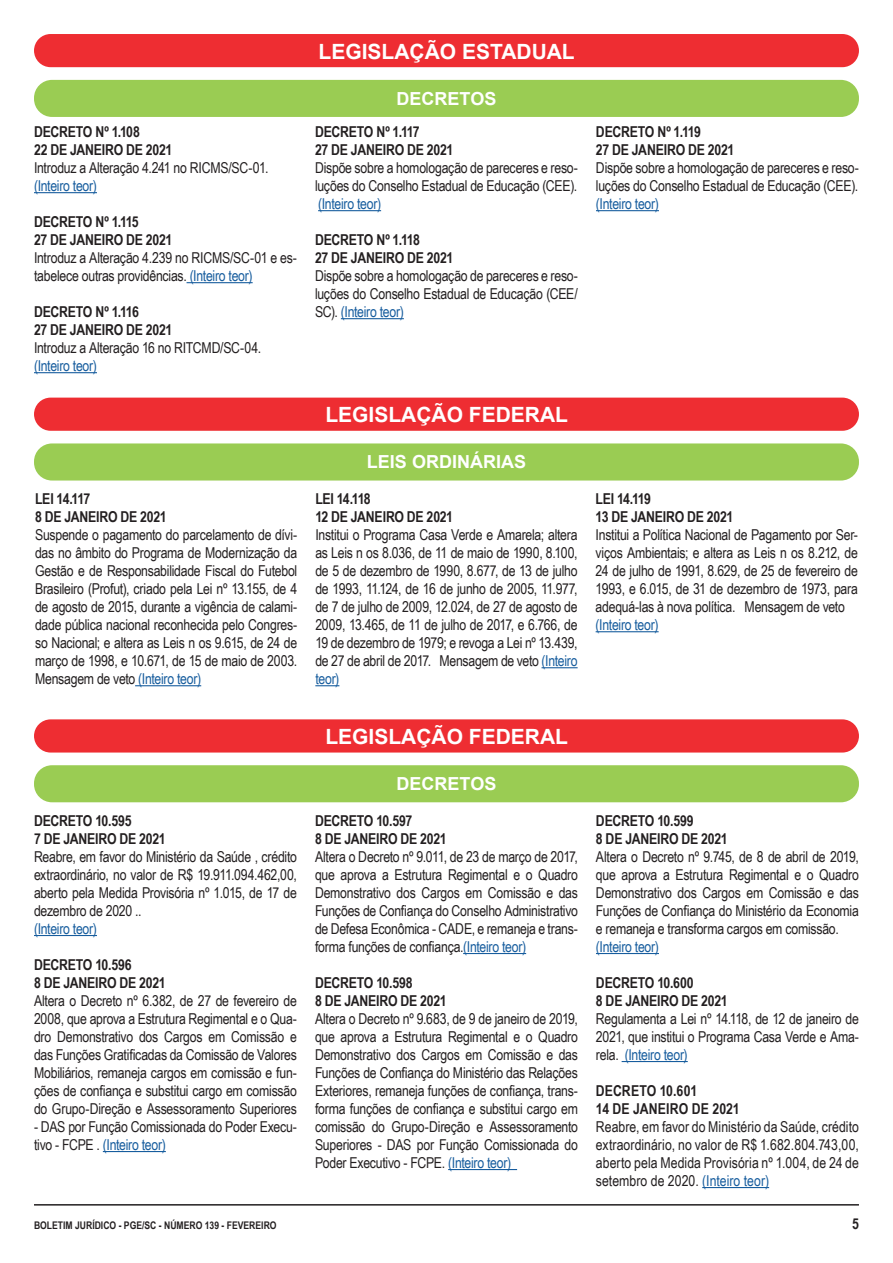
<style>
.page{position:relative;width:893px;height:1263px;background:#fff}
.page>*{position:absolute;margin:0;border:0;box-sizing:border-box;transform-origin:0 0}
.t1{font:700 21px "Arial";color:#fff}
.t2{font:700 18px "Arial";color:#fff}
.t3{font:15px/18px "Arial Narrow";letter-spacing:-.015em;color:#231f20;text-align:justify}
.t4{font:700 15px "Arial Narrow";letter-spacing:-.01em;color:#231f20}
.t5{font:15px "Arial Narrow";letter-spacing:-.015em;color:#175d9e}
.t6{font:700 15px "Arial Narrow";letter-spacing:.01em;color:#231f20}
.t7{font:700 10.5px "Arial Narrow";color:#231f20}
.s1{color:#175d9e}
</style>
<div class="page">
<hr style="left:34px;top:1204px;width:825px;height:1px;background:#231f20">
<div style="left:34px;top:34px;width:825px;height:33px;background:#ee2d32;border-radius:17px"></div>
<div style="left:34px;top:80px;width:825px;height:37px;background:#9acc53;border-radius:18px"></div>
<hr style="left:34px;top:192px;width:63px;height:1px;background:#175d9e">
<hr style="left:187px;top:282px;width:66px;height:1px;background:#175d9e">
<hr style="left:34px;top:372px;width:63px;height:1px;background:#175d9e">
<hr style="left:318px;top:210px;width:63px;height:1px;background:#175d9e">
<hr style="left:341px;top:318px;width:63px;height:1px;background:#175d9e">
<hr style="left:596px;top:210px;width:63px;height:1px;background:#175d9e">
<div style="left:34px;top:398px;width:825px;height:33px;background:#ee2d32;border-radius:17px"></div>
<div style="left:34px;top:443px;width:825px;height:37px;background:#9acc53;border-radius:18px"></div>
<hr style="left:135px;top:685px;width:66px;height:1px;background:#175d9e">
<hr style="left:541px;top:667px;width:37px;height:1px;background:#175d9e">
<svg style="left:315px;top:685px;width:24px;height:1px"></svg>
<hr style="left:596px;top:631px;width:63px;height:1px;background:#175d9e">
<div style="left:34px;top:719px;width:825px;height:33px;background:#ee2d32;border-radius:17px"></div>
<div style="left:34px;top:765px;width:825px;height:37px;background:#9acc53;border-radius:18px"></div>
<hr style="left:34px;top:935px;width:63px;height:1px;background:#175d9e">
<hr style="left:103px;top:1151px;width:63px;height:1px;background:#175d9e">
<hr style="left:463px;top:953px;width:63px;height:1px;background:#175d9e">
<hr style="left:448px;top:1169px;width:69px;height:1px;background:#175d9e">
<hr style="left:596px;top:953px;width:63px;height:1px;background:#175d9e">
<hr style="left:622px;top:1061px;width:66px;height:1px;background:#175d9e">
<hr style="left:702px;top:1187px;width:67px;height:1px;background:#175d9e">
<p class="t4" style="left:34px;top:120px;width:107px">DECRETO Nº 1.108</p>
<p class="t4" style="left:34px;top:138px;width:140px">22 DE JANEIRO DE 2021</p>
<p class="t3" style="left:34px;top:158px;width:236px">Introduz a Alteração 4.241 no RICMS/SC-01.</p>
<p class="t5" style="left:34px;top:175px;width:64px">(Inteiro teor)</p>
<p class="t4" style="left:34px;top:210px;width:106px">DECRETO Nº 1.115</p>
<p class="t4" style="left:34px;top:228px;width:140px">27 DE JANEIRO DE 2021</p>
<p class="t3" style="left:34px;top:248px;width:264px">Introduz a Alteração 4.239 no RICMS/SC-01 e es&shy;tabelece outras providências. <span class="s1">(Inteiro teor)</span></p>
<p class="t4" style="left:34px;top:300px;width:106px">DECRETO Nº 1.116</p>
<p class="t4" style="left:34px;top:318px;width:140px">27 DE JANEIRO DE 2021</p>
<p class="t3" style="left:34px;top:338px;width:229px">Introduz a Alteração 16 no RITCMD/SC-04.</p>
<p class="t5" style="left:34px;top:355px;width:64px">(Inteiro teor)</p>
<p class="t4" style="left:35px;top:487px;width:57px">LEI 14.117</p>
<p class="t4" style="left:35px;top:505px;width:133px">8 DE JANEIRO DE 2021</p>
<p class="t3" style="left:35px;top:525px;width:264px">Suspende o pagamento do parcelamento de dívi&shy;das no âmbito do Programa de Modernização da Gestão e de Responsabilidade Fiscal do Futebol Brasileiro (Profut), criado pela Lei nº 13.155, de 4 de agosto de 2015, durante a vigência de calami&shy;dade pública nacional reconhecida pelo Congres&shy;so Nacional; e altera as Leis n os 9.615, de 24 de março de 1998, e 10.671, de 15 de maio de 2003.<br>Mensagem de veto <span class="s1">(Inteiro teor)</span></p>
<p class="t4" style="left:34px;top:809px;width:99px">DECRETO 10.595</p>
<p class="t4" style="left:34px;top:827px;width:133px">7 DE JANEIRO DE 2021</p>
<p class="t3" style="left:34px;top:847px;width:264px">Reabre, em favor do Ministério da Saúde , crédito extraordinário, no valor de R$ 19.911.094.462,00, aberto pela Medida Provisória nº 1.015, de 17 de dezembro de 2020 ..</p>
<p class="t5" style="left:34px;top:918px;width:64px">(Inteiro teor)</p>
<p class="t4" style="left:34px;top:953px;width:99px">DECRETO 10.596</p>
<p class="t4" style="left:34px;top:971px;width:133px">8 DE JANEIRO DE 2021</p>
<p class="t3" style="left:34px;top:991px;width:264px">Altera o Decreto nº 6.382, de 27 de fevereiro de 2008, que aprova a Estrutura Regimental e o Qua&shy;dro Demonstrativo dos Cargos em Comissão e das Funções Gratificadas da Comissão de Valores Mobiliários, remaneja cargos em comissão e fun&shy;ções de confiança e substitui cargo em comissão do Grupo-Direção e Assessoramento Superiores</p>
<p class="t3" style="left:34px;top:1117px;width:264px">- DAS por Função Comissionada do Poder Execu&shy;tivo - FCPE . <span class="s1">(Inteiro teor)</span></p>
<p class="t1" style="left:319px;top:37px;width:258px">LEGISLAÇÃO ESTADUAL</p>
<p class="t2" style="left:397px;top:86px;width:101px">DECRETOS</p>
<p class="t4" style="left:315px;top:120px;width:106px">DECRETO Nº 1.117</p>
<p class="t4" style="left:315px;top:138px;width:140px">27 DE JANEIRO DE 2021</p>
<p class="t3" style="left:315px;top:158px;width:264px">Dispõe sobre a homologação de pareceres e reso&shy;luções do Conselho Estadual de Educação (CEE).</p>
<p class="t5" style="left:318px;top:193px;width:64px">(Inteiro teor)</p>
<p class="t4" style="left:315px;top:228px;width:106px">DECRETO Nº 1.118</p>
<p class="t4" style="left:315px;top:246px;width:140px">27 DE JANEIRO DE 2021</p>
<p class="t3" style="left:315px;top:266px;width:264px">Dispõe sobre a homologação de pareceres e reso&shy;luções do Conselho Estadual de Educação (CEE/ SC). <span class="s1">(Inteiro teor)</span></p>
<p class="t4" style="left:596px;top:120px;width:106px">DECRETO Nº 1.119</p>
<p class="t4" style="left:596px;top:138px;width:140px">27 DE JANEIRO DE 2021</p>
<p class="t3" style="left:596px;top:158px;width:264px">Dispõe sobre a homologação de pareceres e reso&shy;luções do Conselho Estadual de Educação (CEE).</p>
<p class="t5" style="left:596px;top:193px;width:64px">(Inteiro teor)</p>
<p class="t1" style="left:325px;top:400px;width:244px">LEGISLAÇÃO FEDERAL</p>
<p class="t2" style="left:367px;top:449px;width:161px">LEIS ORDINÁRIAS</p>
<p class="t4" style="left:315px;top:487px;width:57px">LEI 14.118</p>
<p class="t4" style="left:315px;top:505px;width:139px">12 DE JANEIRO DE 2021</p>
<p class="t3" style="left:315px;top:525px;width:264px">Institui o Programa Casa Verde e Amarela; altera as Leis n os 8.036, de 11 de maio de 1990, 8.100, de 5 de dezembro de 1990, 8.677, de 13 de julho de 1993, 11.124, de 16 de junho de 2005, 11.977, de 7 de julho de 2009, 12.024, de 27 de agosto de 2009, 13.465, de 11 de julho de 2017, e 6.766, de 19 de dezembro de 1979; e revoga a Lei nº 13.439, de 27 de abril de 2017. Mensagem de veto <span class="s1">(Inteiro teor)</span></p>
<p class="t1" style="left:325px;top:722px;width:244px">LEGISLAÇÃO FEDERAL</p>
<p class="t2" style="left:397px;top:771px;width:101px">DECRETOS</p>
<p class="t4" style="left:315px;top:809px;width:99px">DECRETO 10.597</p>
<p class="t4" style="left:315px;top:827px;width:133px">8 DE JANEIRO DE 2021</p>
<p class="t3" style="left:315px;top:847px;width:264px">Altera o Decreto nº 9.011, de 23 de março de 2017, que aprova a Estrutura Regimental e o Quadro Demonstrativo dos Cargos em Comissão e das Funções de Confiança do Conselho Administrativo de Defesa Econômica - CADE, e remaneja e trans&shy;forma funções de confiança.<span class="s1">(Inteiro teor)</span></p>
<p class="t4" style="left:315px;top:971px;width:99px">DECRETO 10.598</p>
<p class="t4" style="left:315px;top:989px;width:133px">8 DE JANEIRO DE 2021</p>
<p class="t3" style="left:315px;top:1009px;width:265px">Altera o Decreto nº 9.683, de 9 de janeiro de 2019, que aprova a Estrutura Regimental e o Quadro Demonstrativo dos Cargos em Comissão e das Funções de Confiança do Ministério das Relações Exteriores, remaneja funções de confiança, trans&shy;forma funções de confiança e substitui cargo em comissão do Grupo-Direção e Assessoramento Superiores - DAS por Função Comissionada do Poder Executivo - FCPE. <span class="s1">(Inteiro teor)</span></p>
<p class="t4" style="left:596px;top:487px;width:57px">LEI 14.119</p>
<p class="t4" style="left:596px;top:505px;width:139px">13 DE JANEIRO DE 2021</p>
<p class="t3" style="left:596px;top:525px;width:264px">Institui a Política Nacional de Pagamento por Ser&shy;viços Ambientais; e altera as Leis n os 8.212, de 24 de julho de 1991, 8.629, de 25 de fevereiro de 1993, e 6.015, de 31 de dezembro de 1973, para adequá-las à nova política. Mensagem de veto</p>
<p class="t5" style="left:596px;top:614px;width:64px">(Inteiro teor)</p>
<p class="t4" style="left:596px;top:809px;width:99px">DECRETO 10.599</p>
<p class="t4" style="left:596px;top:827px;width:133px">8 DE JANEIRO DE 2021</p>
<p class="t3" style="left:596px;top:847px;width:264px">Altera o Decreto nº 9.745, de 8 de abril de 2019, que aprova a Estrutura Regimental e o Quadro Demonstrativo dos Cargos em Comissão e das Funções de Confiança do Ministério da Economia e remaneja e transforma cargos em comissão.</p>
<p class="t5" style="left:596px;top:936px;width:64px">(Inteiro teor)</p>
<p class="t4" style="left:596px;top:971px;width:99px">DECRETO 10.600</p>
<p class="t4" style="left:596px;top:989px;width:133px">8 DE JANEIRO DE 2021</p>
<p class="t3" style="left:596px;top:1009px;width:264px">Regulamenta a Lei nº 14.118, de 12 de janeiro de 2021, que institui o Programa Casa Verde e Ama&shy;rela. <span class="s1">(Inteiro teor)</span></p>
<p class="t4" style="left:596px;top:1079px;width:103px">DECRETO 10.601</p>
<p class="t6" style="left:596px;top:1097px;width:145px">14 DE JANEIRO DE 2021</p>
<p class="t3" style="left:596px;top:1117px;width:264px">Reabre, em favor do Ministério da Saúde, crédito extraordinário, no valor de R$ 1.682.804.743,00, aberto pela Medida Provisória nº 1.004, de 24 de setembro de 2020. <span class="s1">(Inteiro teor)</span></p>
<p class="t7" style="left:34px;top:1217px;width:244px">BOLETIM JURÍDICO - PGE/SC - NÚMERO 139 - FEVEREIRO</p>
<p class="t4" style="left:852px;top:1212px;width:8px">5</p>
</div>
